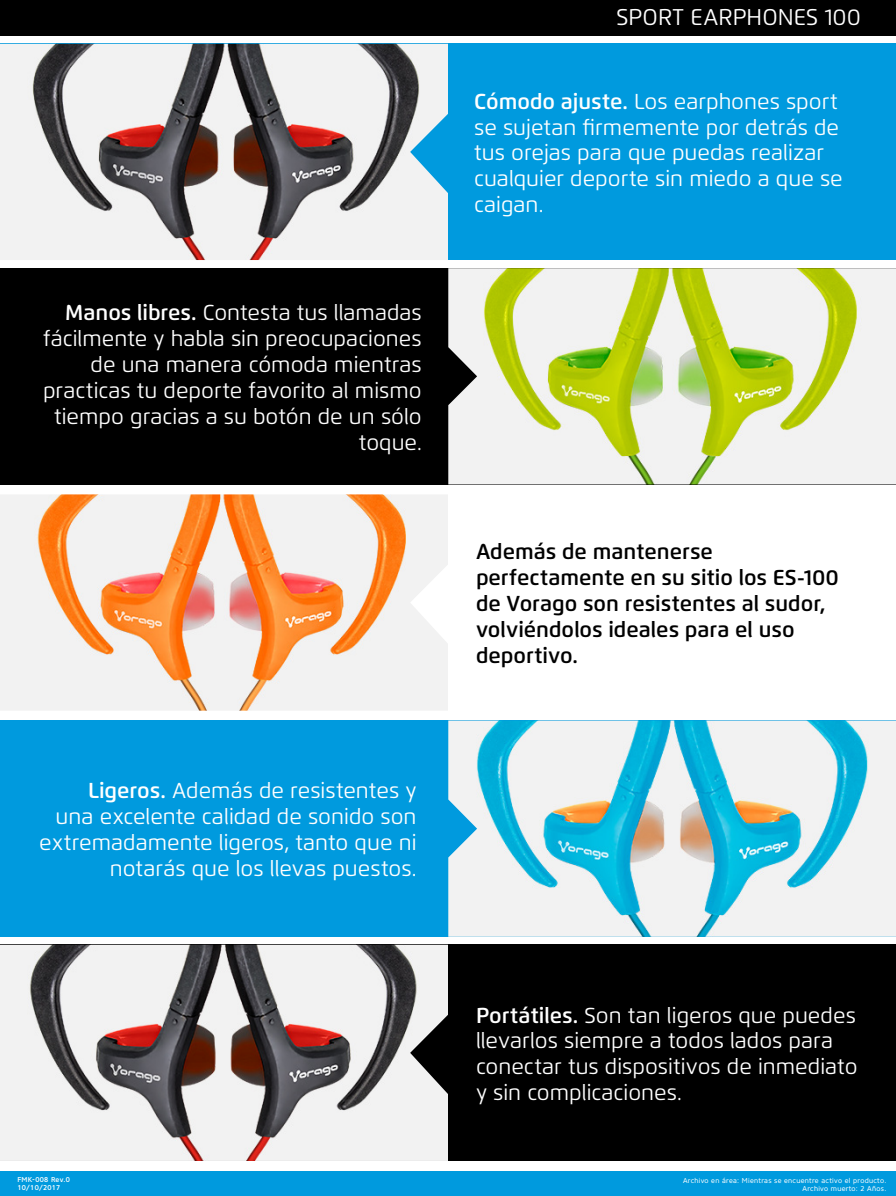
<style>
.page{position:relative;width:896px;height:1196px;background:#fff}
.page>*{position:absolute;margin:0;border:0;box-sizing:border-box;transform-origin:0 0}
.t1{font:22.75px "Flexo";color:#fff}
.t2{font:21.61px/25.9px "Flexo";color:#fff}
.t3{font:600 21.61px/25.9px "Flexo";color:#000}
.t4{font:7px/7.9px "Core Sans N45";letter-spacing:.04em;color:#fff;text-align:right}
.t5{font:500 7px/7.9px "Core Sans N55";letter-spacing:.04em;color:#fff}
.s1{font-weight:600}
</style>
<div class="page">
<div style="left:0;top:268px;width:895px;height:216px;background:#000"></div>
<div style="left:0;top:720px;width:896px;height:216px;background:#009ade"></div>
<div style="left:0;top:44px;width:896px;height:216px;background:#009ade"></div>
<div style="left:0;top:944px;width:896px;height:216px;background:#000"></div>
<div style="left:0;top:1170px;width:896px;height:25px;background:#009ade"></div>
<img style="left:0;top:44px;width:448px;height:216px">
<img style="left:0;top:494px;width:448px;height:216px">
<img style="left:0;top:944px;width:448px;height:216px">
<img style="left:448px;top:268px;width:448px;height:216px">
<img style="left:448px;top:720px;width:448px;height:216px">
<div style="left:0;top:0;width:896px;height:35px;background:#000"></div>
<p class="t2" style="left:43px;top:299px;width:380px;text-align:right"><span class="s1">Manos libres.</span> Contesta tus llamadas fácilmente y habla sin preocupaciones de una manera cómoda mientras practicas tu deporte favorito al mismo tiempo gracias a su botón de un sólo toque.</p>
<p class="t2" style="left:39px;top:777px;width:379px;text-align:right"><span class="s1">Ligeros.</span> Además de resistentes y<br>una excelente calidad de sonido son extremadamente ligeros, tanto que ni notarás que los llevas puestos.</p>
<p class="t5" style="left:18px;top:1175px;width:54px">FMK-008 Rev.0<br>10/10/2017</p>
<p class="t1" style="left:617px;top:3px;width:246px">SPORT EARPHONES 100</p>
<p class="t2" style="left:474px;top:88px;width:370px"><span class="s1">Cómodo ajuste.</span> Los earphones sport se sujetan firmemente por detrás de tus orejas para que puedas realizar cualquier deporte sin miedo a que se caigan.</p>
<p class="t3" style="left:476px;top:538px;width:365px">Además de mantenerse perfectamente en su sitio los ES-100 de Vorago son resistentes al sudor, volviéndolos ideales para el uso deportivo.</p>
<p class="t2" style="left:476px;top:1001px;width:383px"><span class="s1">Portátiles.</span> Son tan ligeros que puedes llevarlos siempre a todos lados para conectar tus dispositivos de inmediato y sin complicaciones.</p>
<p class="t4" style="left:683px;top:1176px;width:205px">Archivo en área: Mientras se encuentre activo el producto.<br>Archivo muerto: 2 Años.</p>
</div>
